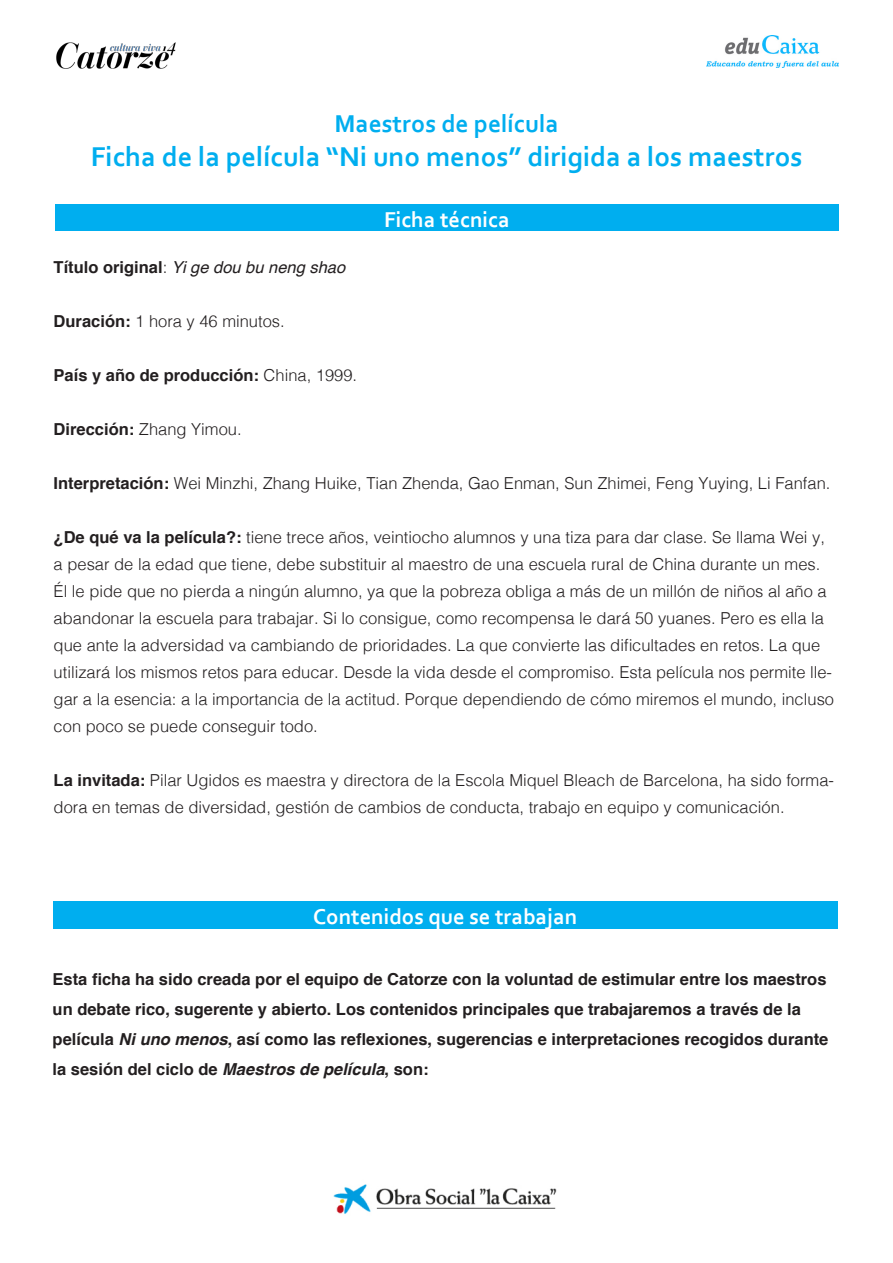
<style>
.page{position:relative;width:893px;height:1263px;background:#fff}
.page>*{position:absolute;margin:0;border:0;box-sizing:border-box;transform-origin:0 0}
.t1{font:700 28.5px "Corbel";color:#00aeef}
.t2{font:700 25.5px "Corbel";color:#00aeef}
.t3{font:700 22.5px "Corbel";color:#fff}
.t4{font:300 16.5px/27px "Helvetica";color:#231f20}
.t5{font:700 16.5px/30px "Helvetica";color:#231f20}
.t6{font:italic 16.5px "Helvetica";color:#231f20}
.s1{font-weight:700;font-style:normal}
.s2{font-weight:300;font-style:normal}
.s3{font-weight:700}
.s4{font-weight:300}
.s5{font-style:italic}
</style>
<div class="page">
<img style="left:706px;top:36px;width:132px;height:32px">
<img style="left:333px;top:1184px;width:224px;height:30px">
<img style="left:56px;top:42px;width:120px;height:27px">
<div style="left:55px;top:204px;width:784px;height:27px;background:#00aeef"></div>
<div style="left:53px;top:901px;width:784px;height:28px;background:#00aeef"></div>
<p class="t2" style="left:335px;top:108px;width:226px">Maestros de película</p>
<p class="t1" style="left:91px;top:139px;width:713px">Ficha de la película “Ni uno menos” dirigida a los maestros</p>
<p class="t3" style="left:384px;top:206px;width:127px">Ficha técnica</p>
<p class="t6" style="left:54px;top:254px;width:293px"><span class="s1">Título original</span><span class="s2">:</span> Yi ge dou bu neng shao</p>
<p class="t4" style="left:54px;top:306px;width:233px"><span class="s3">Duración:</span> 1 hora y 46 minutos.</p>
<p class="t5" style="left:54px;top:360px;width:305px">País y año de producción: <span class="s4">China, 1999.</span></p>
<p class="t4" style="left:54px;top:414px;width:189px"><span class="s3">Dirección:</span> Zhang Yimou.</p>
<p class="t4" style="left:54px;top:468px;width:778px"><span class="s3">Interpretación:</span> Wei Minzhi, Zhang Huike, Tian Zhenda, Gao Enman, Sun Zhimei, Feng Yuying, Li Fanfan.</p>
<p class="t4" style="left:54px;top:522px;width:782px"><span class="s3">¿De qué va la película?:</span> tiene trece años, veintiocho alumnos y una tiza para dar clase. Se llama Wei y, a pesar de la edad que tiene, debe substituir al maestro de una escuela rural de China durante un mes.<br>Él le pide que no pierda a ningún alumno, ya que la pobreza obliga a más de un millón de niños al año a abandonar la escuela para trabajar. Si lo consigue, como recompensa le dará 50 yuanes. Pero es ella la que ante la adversidad va cambiando de prioridades. La que convierte las dificultades en retos. La que utilizará los mismos retos para educar. Desde la vida desde el compromiso. Esta película nos permite lle&shy;gar a la esencia: a la importancia de la actitud. Porque dependiendo de cómo miremos el mundo, incluso con poco se puede conseguir todo.</p>
<p class="t4" style="left:54px;top:765px;width:782px"><span class="s3">La invitada:</span> Pilar Ugidos es maestra y directora de la Escola Miquel Bleach de Barcelona, ha sido forma&shy;dora en temas de diversidad, gestión de cambios de conducta, trabajo en equipo y comunicación.</p>
<p class="t3" style="left:313px;top:902px;width:266px">Contenidos que se trabajan</p>
<p class="t5" style="left:53px;top:964px;width:777px">Esta ficha ha sido creada por el equipo de Catorze con la voluntad de estimular entre los maestros un debate rico, sugerente y abierto. Los contenidos principales que trabajaremos a través de la película <span class="s5">Ni uno menos</span>, así como las reflexiones, sugerencias e interpretaciones recogidos durante la sesión del ciclo de <span class="s5">Maestros de película</span>, son:</p>
</div>
